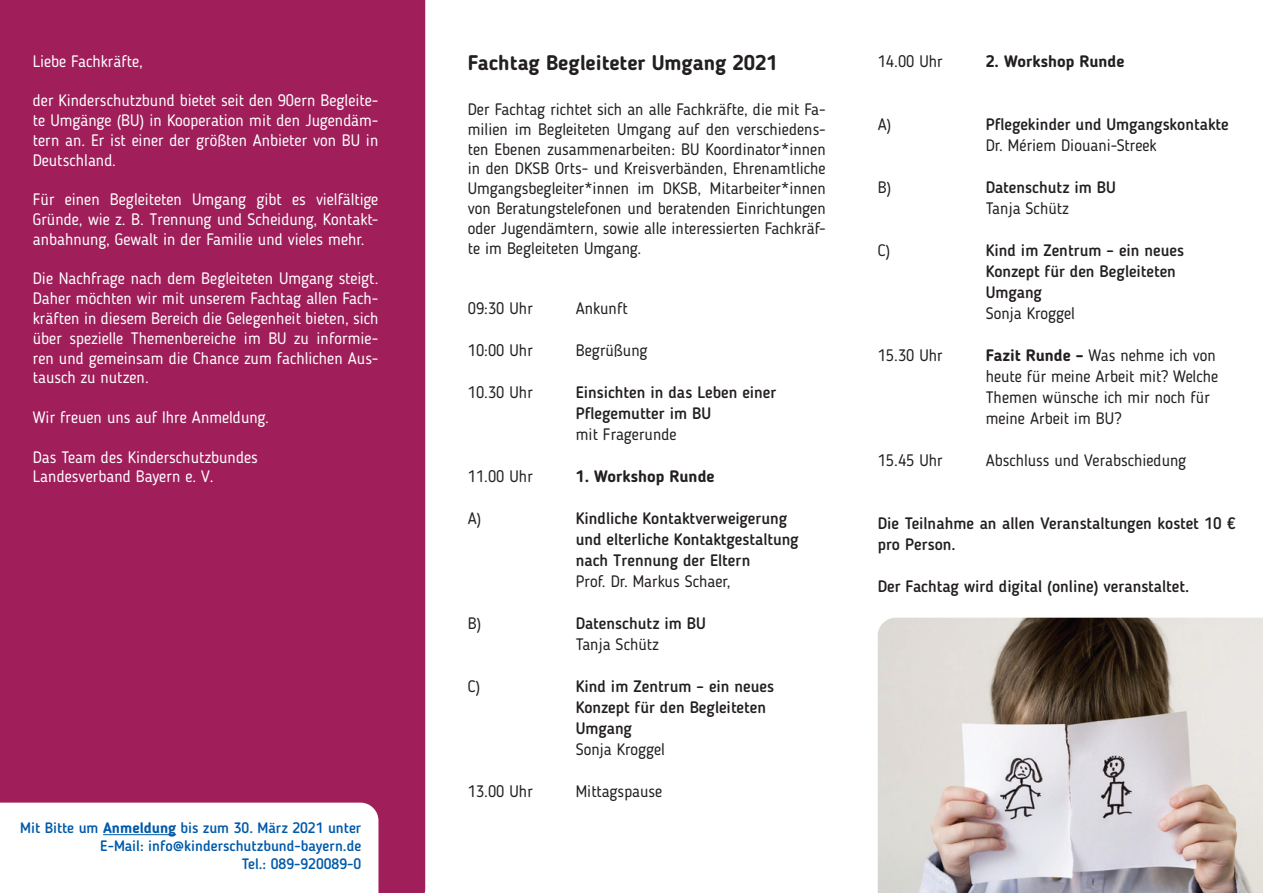
<style>
.page{position:relative;width:1263px;height:893px;background:#fff}
.page>*{position:absolute;margin:0;border:0;box-sizing:border-box;transform-origin:0 0}
.t1{font:700 21px "Blogger Sans";color:#231f20}
.t2{font:16.5px/19.8px "Blogger Sans";color:#231f20;text-align:justify}
.t3{font:16.5px/19.8px "Blogger Sans";color:#fff;text-align:justify}
.t4{font:500 16.5px/21px "Blogger Sans";color:#231f20}
.t5{font:700 16.5px "Blogger Sans";color:#231f20}
.t6{font:500 15px/18px "Blogger Sans";color:#015aa9;text-align:right}
.s1{font-weight:700}
</style>
<div class="page">
<div style="left:0;top:0;width:425px;height:893px;background:#a01e5a"></div>
<svg style="left:0;top:803px;width:378px;height:90px"></svg>
<hr style="left:103px;top:834px;width:73px;height:1px;background:#015aa9">
<img style="left:878px;top:618px;width:385px;height:275px">
<p class="t3" style="left:33px;top:51px;width:112px">Liebe Fachkräfte,</p>
<p class="t3" style="left:33px;top:90px;width:347px">der Kinderschutzbund bietet seit den 90ern Begleite&shy;te Umgänge (BU) in Kooperation mit den Jugendäm&shy;tern an. Er ist einer der größten Anbieter von BU in Deutschland.</p>
<p class="t3" style="left:33px;top:189px;width:347px">Für einen Begleiteten Umgang gibt es vielfältige Gründe, wie z. B. Trennung und Scheidung, Kontakt&shy;anbahnung, Gewalt in der Familie und vieles mehr.</p>
<p class="t3" style="left:33px;top:269px;width:347px">Die Nachfrage nach dem Begleiteten Umgang steigt.<br>Daher möchten wir mit unserem Fachtag allen Fach&shy;kräften in diesem Bereich die Gelegenheit bieten, sich über spezielle Themenbereiche im BU zu informie&shy;ren und gemeinsam die Chance zum fachlichen Aus&shy;tausch zu nutzen.</p>
<p class="t3" style="left:33px;top:407px;width:238px">Wir freuen uns auf Ihre Anmeldung.</p>
<p class="t3" style="left:33px;top:447px;width:227px">Das Team des Kinderschutzbundes<br>Landesverband Bayern e. V.</p>
<p class="t6" style="left:20px;top:818px;width:343px">Mit Bitte um <span class="s1">Anmeldung</span> bis zum 30. März 2021 unter<br>E-Mail: info@kinderschutzbund-bayern.de<br>Tel.: 089-920089-0</p>
<p class="t1" style="left:468px;top:50px;width:312px">Fachtag Begleiteter Umgang 2021</p>
<p class="t2" style="left:468px;top:99px;width:360px">Der Fachtag richtet sich an alle Fachkräfte, die mit Fa&shy;milien im Begleiteten Umgang auf den verschiedens&shy;ten Ebenen zusammenarbeiten: BU Koordinator*innen in den DKSB Orts- und Kreisverbänden, Ehrenamtliche Umgangsbegleiter*innen im DKSB, Mitarbeiter*innen von Beratungstelefonen und beratenden Einrichtungen oder Jugendämtern, sowie alle interessierten Fachkräf&shy;te im Begleiteten Umgang.</p>
<p class="t2" style="left:468px;top:298px;width:67px">09:30 Uhr</p>
<p class="t2" style="left:576px;top:298px;width:53px">Ankunft</p>
<p class="t2" style="left:468px;top:340px;width:67px">10:00 Uhr</p>
<p class="t2" style="left:576px;top:340px;width:73px">Begrüßung</p>
<p class="t2" style="left:468px;top:382px;width:67px">10.30 Uhr</p>
<p class="t4" style="left:576px;top:382px;width:202px">Einsichten in das Leben einer<br>Pflegemutter im BU</p>
<p class="t2" style="left:576px;top:424px;width:102px">mit Fragerunde</p>
<p class="t2" style="left:468px;top:466px;width:67px">11.00 Uhr</p>
<p class="t5" style="left:576px;top:466px;width:140px">1. Workshop Runde</p>
<p class="t2" style="left:468px;top:508px;width:15px">A)</p>
<p class="t4" style="left:576px;top:508px;width:224px">Kindliche Kontaktverweigerung und elterliche Kontaktgestaltung nach Trennung der Eltern</p>
<p class="t2" style="left:576px;top:571px;width:156px">Prof. Dr. Markus Schaer,</p>
<p class="t2" style="left:468px;top:613px;width:15px">B)</p>
<p class="t4" style="left:576px;top:613px;width:132px">Datenschutz im BU</p>
<p class="t2" style="left:576px;top:634px;width:85px">Tanja Schütz</p>
<p class="t2" style="left:468px;top:676px;width:14px">C)</p>
<p class="t4" style="left:576px;top:676px;width:200px">Kind im Zentrum – ein neues<br>Konzept für den Begleiteten<br>Umgang</p>
<p class="t2" style="left:576px;top:740px;width:91px">Sonja Kroggel</p>
<p class="t2" style="left:468px;top:781px;width:67px">13.00 Uhr</p>
<p class="t2" style="left:576px;top:781px;width:88px">Mittagspause</p>
<p class="t2" style="left:878px;top:51px;width:67px">14.00 Uhr</p>
<p class="t5" style="left:986px;top:51px;width:140px">2. Workshop Runde</p>
<p class="t2" style="left:878px;top:114px;width:15px">A)</p>
<p class="t4" style="left:986px;top:113px;width:245px">Pflegekinder und Umgangskontakte</p>
<p class="t2" style="left:986px;top:135px;width:172px">Dr. Mériem Diouani-Streek</p>
<p class="t2" style="left:878px;top:177px;width:15px">B)</p>
<p class="t4" style="left:986px;top:176px;width:132px">Datenschutz im BU</p>
<p class="t2" style="left:986px;top:198px;width:85px">Tanja Schütz</p>
<p class="t2" style="left:878px;top:240px;width:14px">C)</p>
<p class="t4" style="left:986px;top:239px;width:200px">Kind im Zentrum – ein neues<br>Konzept für den Begleiteten<br>Umgang</p>
<p class="t2" style="left:986px;top:303px;width:91px">Sonja Kroggel</p>
<p class="t2" style="left:878px;top:345px;width:67px">15.30 Uhr</p>
<p class="t2" style="left:986px;top:344px;width:234px;line-height:21px;text-align:left"><span class="s1">Fazit Runde –</span> Was nehme ich von heute für meine Arbeit mit? Welche<br>Themen wünsche ich mir noch für meine Arbeit im BU?</p>
<p class="t2" style="left:878px;top:450px;width:67px">15.45 Uhr</p>
<p class="t2" style="left:986px;top:450px;width:202px">Abschluss und Verabschiedung</p>
<p class="t4" style="left:878px;top:512px;width:359px">Die Teilnahme an allen Veranstaltungen kostet 10 € pro Person.</p>
<p class="t4" style="left:878px;top:575px;width:313px">Der Fachtag wird digital (online) veranstaltet.</p>
</div>
